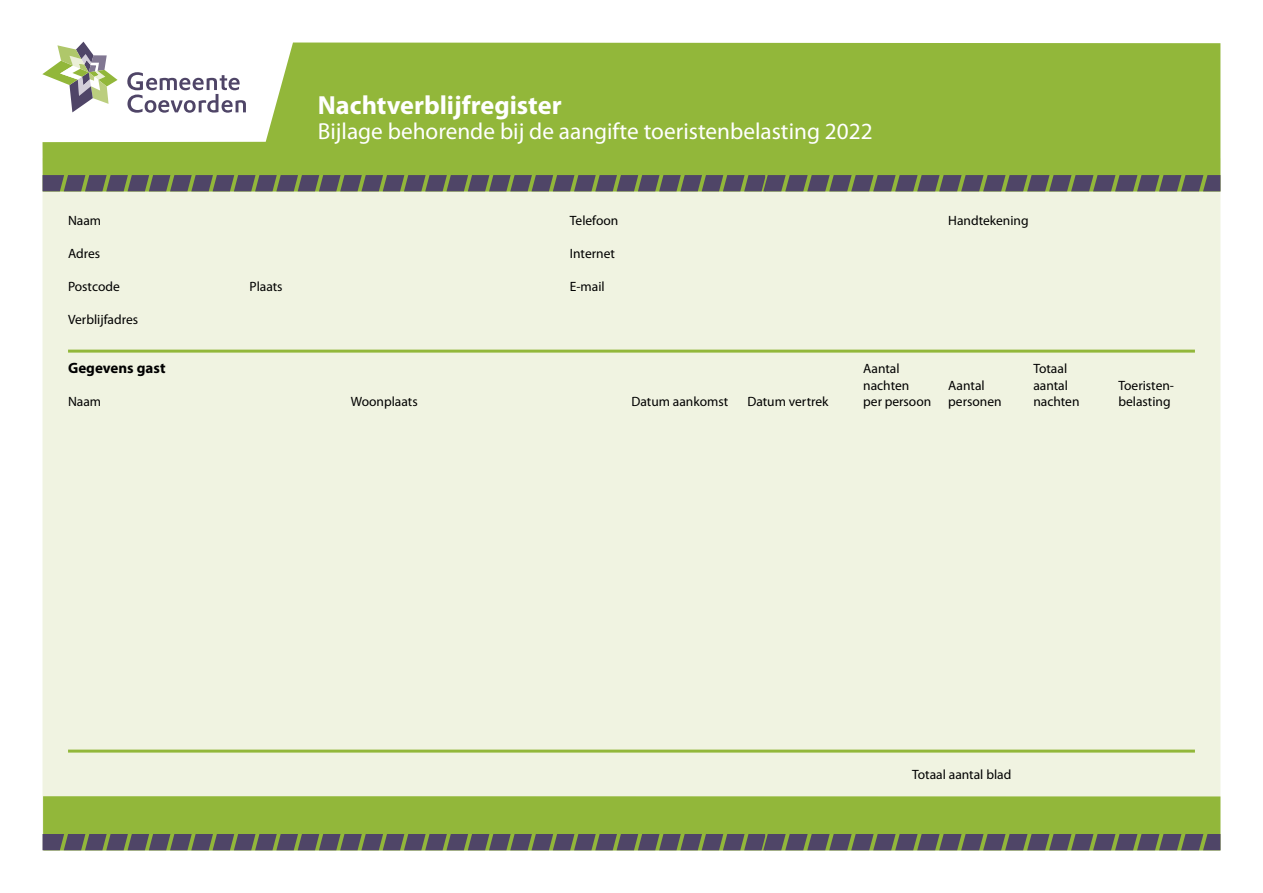
<style>
.page{position:relative;width:1263px;height:893px;background:#fff}
.page>*{position:absolute;margin:0;border:0;box-sizing:border-box;transform-origin:0 0}
.t1{font:700 26.25px "Myriad Pro";color:#fff}
.t2{font:23.25px "Myriad Pro";color:#fff}
.t3{font:700 15px "Myriad Pro";color:#000}
.t4{font:13.5px/16.5px "Myriad Pro";color:#000}
</style>
<div class="page">
<div style="left:43px;top:158px;width:1177px;height:692px;background:#f0f3e1"></div>
<svg style="left:43px;top:43px;width:1177px;height:149px;background:#9cbd4c"></svg>
<svg style="left:127px;top:72px;width:119px;height:41px"></svg>
<svg style="left:42px;top:42px;width:76px;height:70px"></svg>
<svg style="left:43px;top:175px;width:1177px;height:16px;background:#5b595e"></svg>
<div style="left:43px;top:796px;width:1177px;height:38px;background:#92b73a"></div>
<hr style="left:68px;top:350px;width:1127px;height:3px;background:#92b73a">
<hr style="left:68px;top:750px;width:1127px;height:3px;background:#92b73a">
<svg style="left:43px;top:834px;width:1177px;height:16px;background:#5b595e"></svg>
<h1 class="t1" style="left:318px;top:90px;width:245px">Nachtverblijfregister</h1>
<h2 class="t2" style="left:318px;top:119px;width:556px">Bijlage behorende bij de aangifte toeristenbelasting 2022</h2>
<p class="t4" style="left:68px;top:212px;width:35px">Naam</p>
<p class="t4" style="left:68px;top:245px;width:34px">Adres</p>
<p class="t4" style="left:68px;top:278px;width:53px">Postcode</p>
<p class="t4" style="left:250px;top:278px;width:35px">Plaats</p>
<p class="t4" style="left:68px;top:311px;width:72px">Verblijfadres</p>
<p class="t3" style="left:68px;top:360px;width:99px">Gegevens gast</p>
<p class="t4" style="left:570px;top:212px;width:50px">Telefoon</p>
<p class="t4" style="left:570px;top:245px;width:47px">Internet</p>
<p class="t4" style="left:570px;top:278px;width:36px">E-mail</p>
<p class="t4" style="left:68px;top:393px;width:35px">Naam</p>
<p class="t4" style="left:351px;top:393px;width:68px">Woonplaats</p>
<p class="t4" style="left:631px;top:393px;width:98px">Datum aankomst</p>
<p class="t4" style="left:747px;top:393px;width:83px">Datum vertrek</p>
<p class="t4" style="left:948px;top:212px;width:82px">Handtekening</p>
<p class="t4" style="left:863px;top:360px;width:70px">Aantal nachten per persoon</p>
<p class="t4" style="left:948px;top:377px;width:55px">Aantal personen</p>
<p class="t4" style="left:1033px;top:361px;width:48px">Totaal aantal nachten</p>
<p class="t4" style="left:1118px;top:377px;width:57px">Toeristen&shy;belasting</p>
<p class="t4" style="left:912px;top:767px;width:101px">Totaal aantal blad</p>
</div>
